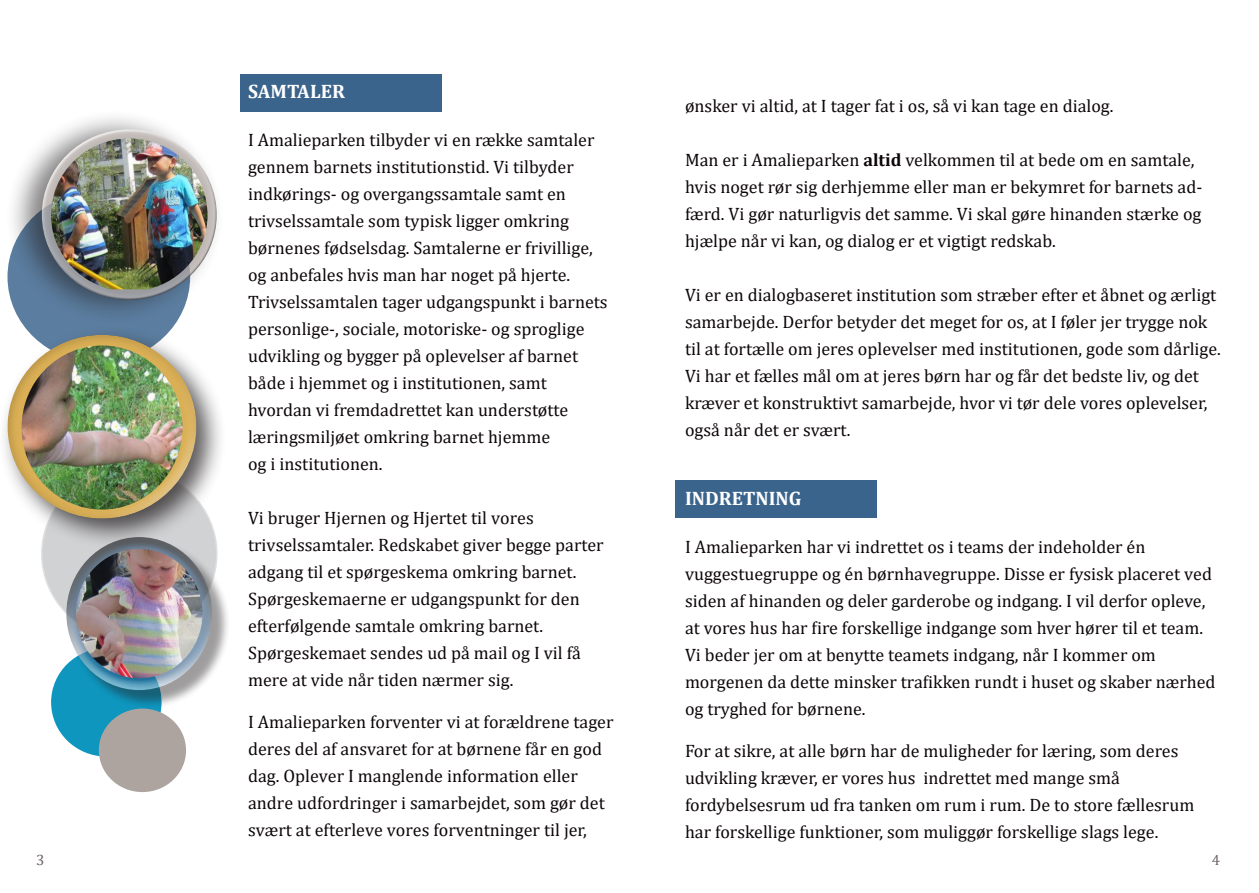
<style>
.page{position:relative;width:1259px;height:893px;background:#fff}
.page>*{position:absolute;margin:0;border:0;box-sizing:border-box;transform-origin:0 0}
.t1{font:700 19.5px "Cambria";color:#fff}
.t2{font:18px/27px "Cambria";color:#0d0608}
.t3{font:15px "Cambria";color:#6e6168}
.s1{font-weight:700}
</style>
<div class="page">
<div style="left:240px;top:74px;width:201px;height:37px;background:#3b648d"></div>
<div style="left:675px;top:480px;width:201px;height:38px;background:#3b648d"></div>
<div style="left:51px;top:648px;width:111px;height:108px;background:#0e96bf;border-radius:50%"></div>
<div style="left:42px;top:469px;width:175px;height:170px;background:#d1d2d4;border-radius:50%"></div>
<div style="left:69px;top:539px;width:162px;height:170px;background:#231f20;opacity:.75"></div>
<div style="left:65px;top:594px;width:149px;height:97px;background:#fff;opacity:.75"></div>
<div style="left:65px;top:536px;width:149px;height:116px;background:#231f20;opacity:.75"></div>
<div style="left:0;top:325px;width:227px;height:224px;background:#231f20;opacity:.75"></div>
<div style="left:6px;top:333px;width:192px;height:186px;background:#231f20;opacity:.75"></div>
<div style="left:4px;top:109px;width:221px;height:216px;background:#231f20;opacity:.75"></div>
<div style="left:41px;top:127px;width:168px;height:125px;background:#fff;opacity:.75"></div>
<div style="left:45px;top:157px;width:174px;height:144px;background:#231f20;opacity:.75"></div>
<div style="left:99px;top:709px;width:87px;height:83px;background:#ada4a0;border-radius:50%"></div>
<img style="left:51px;top:138px;width:156px;height:151px">
<img style="left:22px;top:345px;width:160px;height:165px">
<img style="left:76px;top:549px;width:126px;height:129px">
<p class="t1" style="left:248px;top:78px;width:98px">SAMTALER</p>
<p class="t2" style="left:248px;top:126px;width:361px">I Amalieparken tilbyder vi en række samtaler gennem barnets institutionstid. Vi tilbyder indkørings- og overgangssamtale samt en trivselssamtale som typisk ligger omkring børnenes fødselsdag. Samtalerne er frivillige, og anbefales hvis man har noget på hjerte.<br>Trivselssamtalen tager udgangspunkt i barnets personlige-, sociale, motoriske- og sproglige udvikling og bygger på oplevelser af barnet både i hjemmet og i institutionen, samt hvordan vi fremdadrettet kan understøtte læringsmiljøet omkring barnet hjemme<br>og i institutionen.</p>
<p class="t2" style="left:248px;top:504px;width:357px">Vi bruger Hjernen og Hjertet til vores trivselssamtaler. Redskabet giver begge parter adgang til et spørgeskema omkring barnet.<br>Spørgeskemaerne er udgangspunkt for den efterfølgende samtale omkring barnet.<br>Spørgeskemaet sendes ud på mail og I vil få mere at vide når tiden nærmer sig.</p>
<p class="t2" style="left:248px;top:708px;width:367px">I Amalieparken forventer vi at forældrene tager deres del af ansvaret for at børnene får en god dag. Oplever I manglende information eller andre udfordringer i samarbejdet, som gør det svært at efterleve vores forventninger til jer,</p>
<p class="t2" style="left:685px;top:93px;width:430px">ønsker vi altid, at I tager fat i os, så vi kan tage en dialog.</p>
<p class="t2" style="left:685px;top:147px;width:519px">Man er i Amalieparken <span class="s1">altid</span> velkommen til at bede om en samtale, hvis noget rør sig derhjemme eller man er bekymret for barnets ad&shy;færd. Vi gør naturligvis det samme. Vi skal gøre hinanden stærke og hjælpe når vi kan, og dialog er et vigtigt redskab.</p>
<p class="t2" style="left:685px;top:282px;width:537px">Vi er en dialogbaseret institution som stræber efter et åbnet og ærligt samarbejde. Derfor betyder det meget for os, at I føler jer trygge nok til at fortælle om jeres oplevelser med institutionen, gode som dårlige.<br>Vi har et fælles mål om at jeres børn har og får det bedste liv, og det kræver et konstruktivt samarbejde, hvor vi tør dele vores oplevelser, også når det er svært.</p>
<p class="t1" style="left:685px;top:485px;width:118px">INDRETNING</p>
<p class="t2" style="left:685px;top:534px;width:532px">I Amalieparken har vi indrettet os i teams der indeholder én vuggestuegruppe og én børnhavegruppe. Disse er fysisk placeret ved siden af hinanden og deler garderobe og indgang. I vil derfor opleve, at vores hus har fire forskellige indgange som hver hører til et team.<br>Vi beder jer om at benytte teamets indgang, når I kommer om morgenen da dette minsker trafikken rundt i huset og skaber nærhed og tryghed for børnene.</p>
<p class="t2" style="left:685px;top:738px;width:495px">For at sikre, at alle børn har de muligheder for læring, som deres</p>
<p class="t2" style="left:685px;top:765px;width:436px">udvikling kræver, er vores hus indrettet med mange små</p>
<p class="t2" style="left:685px;top:792px;width:511px">fordybelsesrum ud fra tanken om rum i rum. De to store fællesrum</p>
<p class="t2" style="left:685px;top:819px;width:475px">har forskellige funktioner, som muliggør forskellige slags lege.</p>
<p class="t3" style="left:36px;top:851px;width:10px">3</p>
<p class="t3" style="left:1211px;top:851px;width:10px">4</p>
</div>
